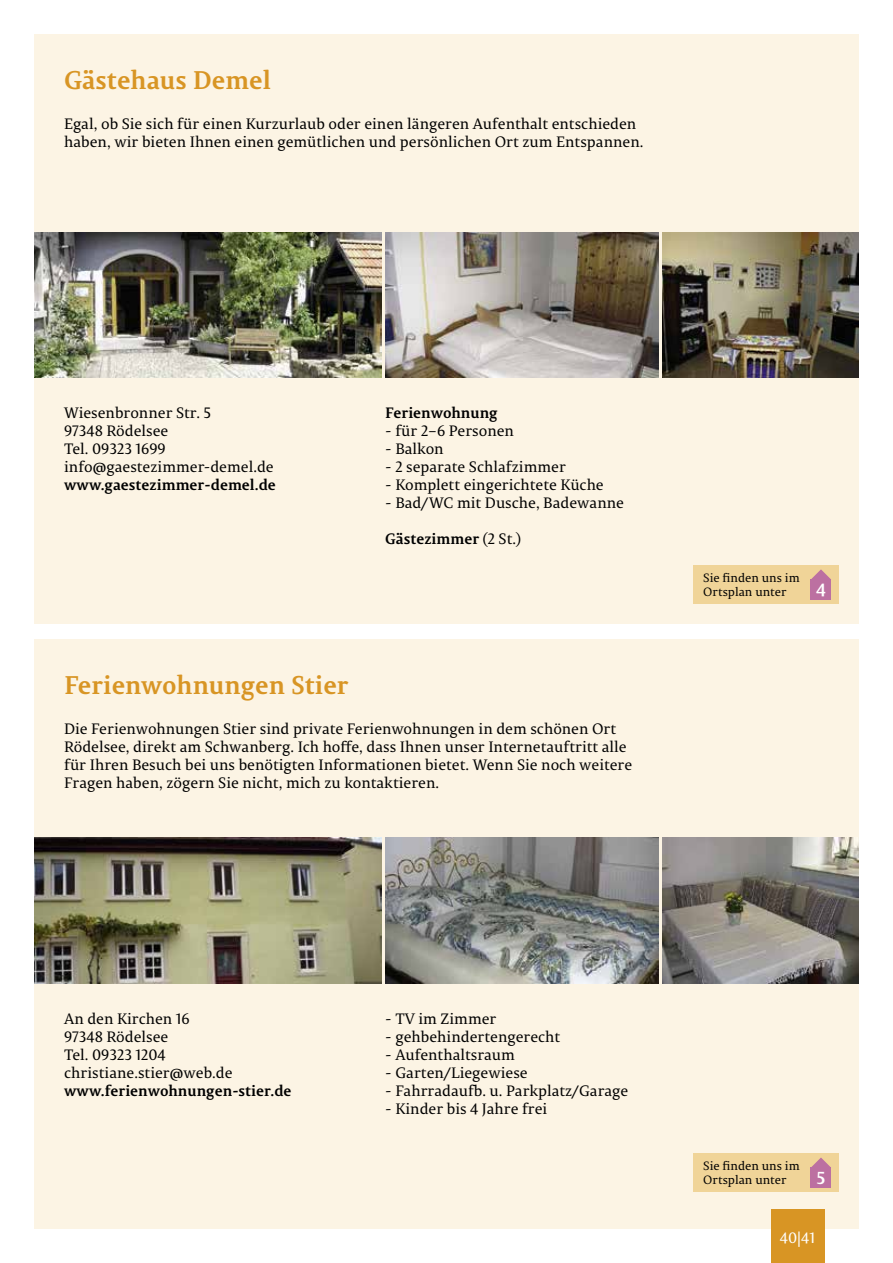
<style>
.page{position:relative;width:893px;height:1263px;background:#fff}
.page>*{position:absolute;margin:0;border:0;box-sizing:border-box;transform-origin:0 0}
.t1{font:700 25.5px "Permian Serif Typeface";color:#d89524}
.t2{font:700 17.4px "Permian Serif Typeface";color:#fff}
.t3{font:15px/18px "Permian Serif Typeface";color:#000}
.t4{font:700 15px "Permian Serif Typeface";color:#000}
.t5{font:15px "Permian Serif Typeface";color:#fff}
.t6{font:12px/13.5px "Permian Serif Typeface";color:#000}
.s1{font-weight:400}
</style>
<div class="page">
<div style="left:34px;top:639px;width:825px;height:590px;background:#fcf4e4"></div>
<img style="left:34px;top:838px;width:347px;height:145px">
<img style="left:385px;top:838px;width:274px;height:145px">
<img style="left:663px;top:838px;width:196px;height:145px">
<div style="left:693px;top:1153px;width:146px;height:39px;background:#f0d498"></div>
<svg style="left:811px;top:1157px;width:20px;height:10px"></svg>
<div style="left:811px;top:1167px;width:20px;height:20px;background:#bc70a1"></div>
<div style="left:34px;top:34px;width:825px;height:589px;background:#fcf4e4"></div>
<img style="left:34px;top:232px;width:347px;height:146px">
<img style="left:385px;top:232px;width:274px;height:146px">
<img style="left:663px;top:232px;width:196px;height:146px">
<div style="left:693px;top:565px;width:146px;height:39px;background:#f0d498"></div>
<svg style="left:811px;top:569px;width:20px;height:10px"></svg>
<div style="left:811px;top:579px;width:20px;height:20px;background:#bc70a1"></div>
<div style="left:771px;top:1210px;width:54px;height:53px;background:#d89524"></div>
<h1 class="t1" style="left:64px;top:58px;width:208px">Gästehaus Demel</h1>
<p class="t3" style="left:64px;top:113px;width:581px">Egal, ob Sie sich für einen Kurzurlaub oder einen längeren Aufenthalt entschieden haben, wir bieten Ihnen einen gemütlichen und persönlichen Ort zum Entspannen.</p>
<p class="t3" style="left:64px;top:403px;width:211px">Wiesenbronner Str. 5<br>97348 Rödelsee<br>Tel. 09323 1699 info@gaestezimmer-demel.de</p>
<p class="t4" style="left:64px;top:472px;width:213px">www.gaestezimmer-demel.de</p>
<p class="t4" style="left:385px;top:400px;width:114px">Ferienwohnung</p>
<p class="t3" style="left:385px;top:421px;width:130px">- für 2–6 Personen</p>
<p class="t3" style="left:385px;top:439px;width:60px">- Balkon</p>
<p class="t3" style="left:385px;top:457px;width:182px">- 2 separate Schlafzimmer</p>
<p class="t3" style="left:385px;top:475px;width:220px">- Komplett eingerichtete Küche</p>
<p class="t3" style="left:385px;top:493px;width:240px">- Bad/WC mit Dusche, Badewanne</p>
<p class="t4" style="left:385px;top:526px;width:137px">Gästezimmer <span class="s1">(2 St.)</span></p>
<h1 class="t1" style="left:64px;top:664px;width:286px">Ferienwohnungen Stier</h1>
<p class="t3" style="left:64px;top:719px;width:570px">Die Ferienwohnungen Stier sind private Ferienwohnungen in dem schönen Ort Rödelsee, direkt am Schwanberg. Ich hoffe, dass Ihnen unser Internetauftritt alle für Ihren Besuch bei uns benötigten Informationen bietet. Wenn Sie noch weitere Fragen haben, zögern Sie nicht, mich zu kontaktieren.</p>
<p class="t6" style="left:703px;top:570px;width:98px">Sie finden uns im<br>Ortsplan unter</p>
<p class="t2" style="left:816px;top:575px;width:11px">4</p>
<p class="t3" style="left:64px;top:1008px;width:170px">An den Kirchen 16<br>97348 Rödelsee<br>Tel. 09323 1204 christiane.stier@web.de</p>
<p class="t4" style="left:64px;top:1078px;width:229px">www.ferienwohnungen-stier.de</p>
<p class="t3" style="left:385px;top:1008px;width:113px">- TV im Zimmer</p>
<p class="t3" style="left:385px;top:1026px;width:176px">- gehbehindertengerecht</p>
<p class="t3" style="left:385px;top:1044px;width:131px">- Aufenthaltsraum</p>
<p class="t3" style="left:385px;top:1062px;width:144px">- Garten/Liegewiese</p>
<p class="t3" style="left:385px;top:1080px;width:245px">- Fahrradaufb. u. Parkplatz/Garage</p>
<p class="t3" style="left:385px;top:1098px;width:164px">- Kinder bis 4 Jahre frei</p>
<p class="t6" style="left:703px;top:1158px;width:98px">Sie finden uns im<br>Ortsplan unter</p>
<p class="t2" style="left:816px;top:1163px;width:10px">5</p>
<p class="t5" style="left:780px;top:1225px;width:37px">40|41</p>
</div>
